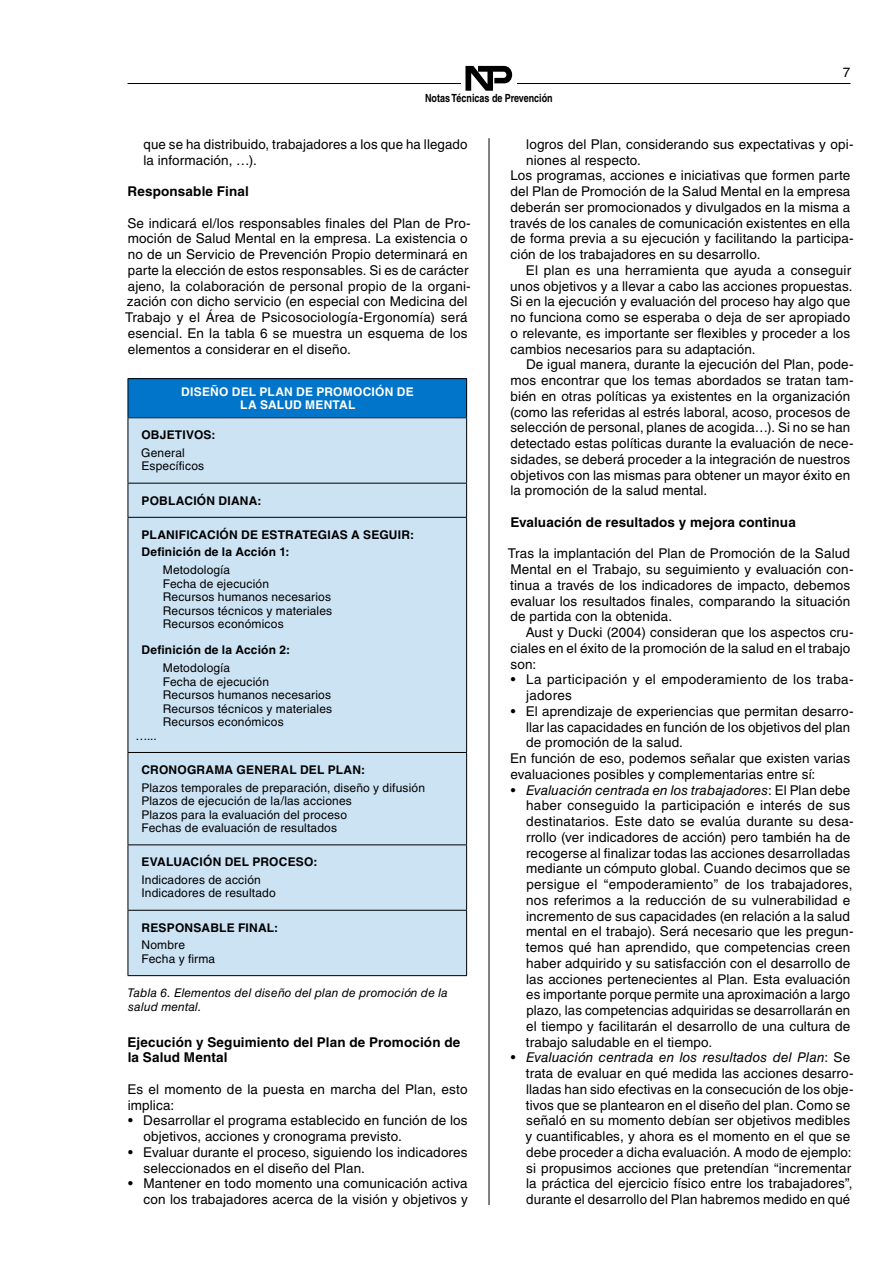
<style>
.page{position:relative;width:893px;height:1263px;background:#fff}
.page>*{position:absolute;margin:0;border:0;box-sizing:border-box;transform-origin:0 0}
.t1{font:13.5px/15.8px "Helvetica LT Std";letter-spacing:.01em;color:#000}
.t2{font:700 13.5px/15.8px "Helvetica LT Std";letter-spacing:.01em;color:#000}
.t3{font:12px/13.5px "Helvetica LT Std";letter-spacing:.015em;color:#000}
.t4{font:700 12px/17.7px "Helvetica LT Std";letter-spacing:.015em;color:#000}
.t5{font:italic 12px/13.5px "Helvetica LT Std";letter-spacing:.01em;color:#000}
.t6{font:700 12px/13.5px "Helvetica LT Std";letter-spacing:.02em;color:#fff;text-align:center}
.t7{font:700 11.25px "Helvetica LT Std";color:#000;scale:.8 1}
.s1{font-style:italic}
.s2{font-weight:400}
.s3{font-weight:700}
</style>
<div class="page">
<hr style="left:128px;top:83px;width:722px;height:1px;background:#000">
<div style="left:462px;top:80px;width:55px;height:6px;background:#fff"></div>
<svg style="left:465px;top:66px;width:47px;height:25px"></svg>
<div style="left:128px;top:379px;width:339px;height:39px;background:#0075c9"></div>
<div style="left:128px;top:418px;width:339px;height:65px;background:#cce3f4"></div>
<div style="left:128px;top:483px;width:339px;height:34px;background:#cce3f4"></div>
<div style="left:128px;top:517px;width:339px;height:235px;background:#cce3f4"></div>
<div style="left:128px;top:752px;width:339px;height:93px;background:#cce3f4"></div>
<div style="left:128px;top:845px;width:339px;height:65px;background:#cce3f4"></div>
<div style="left:128px;top:910px;width:339px;height:66px;background:#cce3f4"></div>
<hr style="left:128px;top:483px;width:339px;height:1px;background:#000">
<hr style="left:128px;top:517px;width:339px;height:1px;background:#000">
<hr style="left:128px;top:752px;width:339px;height:1px;background:#000">
<hr style="left:128px;top:844px;width:339px;height:1px;background:#000">
<hr style="left:128px;top:910px;width:339px;height:1px;background:#000">
<hr style="left:128px;top:418px;width:1px;height:65px;background:#000">
<hr style="left:466px;top:418px;width:1px;height:65px;background:#000">
<hr style="left:128px;top:483px;width:1px;height:34px;background:#000">
<hr style="left:466px;top:483px;width:1px;height:34px;background:#000">
<hr style="left:128px;top:518px;width:1px;height:234px;background:#000">
<hr style="left:466px;top:518px;width:1px;height:234px;background:#000">
<hr style="left:128px;top:753px;width:1px;height:91px;background:#000">
<hr style="left:466px;top:753px;width:1px;height:91px;background:#000">
<hr style="left:128px;top:845px;width:1px;height:65px;background:#000">
<hr style="left:466px;top:845px;width:1px;height:65px;background:#000">
<hr style="left:128px;top:911px;width:1px;height:64px;background:#000">
<hr style="left:466px;top:911px;width:1px;height:64px;background:#000">
<hr style="left:128px;top:378px;width:339px;height:1px;background:#000">
<hr style="left:128px;top:379px;width:1px;height:38px;background:#000">
<hr style="left:466px;top:379px;width:1px;height:38px;background:#000">
<hr style="left:128px;top:417px;width:339px;height:1px;background:#000">
<hr style="left:128px;top:975px;width:339px;height:1px;background:#000">
<hr style="left:489px;top:138px;width:1px;height:1067px;background:#000">
<p class="t1" style="left:843px;top:64px;width:9px">7</p>
<p class="t7" style="left:425px;top:91px;width:161px">Notas Técnicas de Prevención</p>
<p class="t1" style="left:143px;top:136px;width:326px">que se ha distribuido, trabajadores a los que ha llegado la información, …).</p>
<h5 class="t2" style="left:128px;top:183px;width:123px">Responsable Final</h5>
<p class="t1" style="left:125px;top:215px;width:346px">Se indicará el/los responsables finales del Plan de Pro&shy;moción de Salud Mental en la empresa. La existencia o no de un Servicio de Prevención Propio determinará en parte la elección de estos responsables. Si es de carácter ajeno, la colaboración de personal propio de la organi&shy;zación con dicho servicio (en especial con Medicina del Trabajo y el Área de Psicosociología-Ergonomía) será esencial. En la tabla 6 se muestra un esquema de los</p>
<p class="t1" style="left:128px;top:341px;width:225px">elementos a considerar en el diseño.</p>
<p class="t1" style="left:526px;top:136px;width:328px">logros del Plan, considerando sus expectativas y opi-</p>
<p class="t1" style="left:510px;top:152px;width:344px;text-indent:16px">niones al respecto.<br>Los programas, acciones e iniciativas que formen parte del Plan de Promoción de la Salud Mental en la empresa deberán ser promocionados y divulgados en la misma a través de los canales de comunicación existentes en ella de forma previa a su ejecución y facilitando la participa&shy;ción de los trabajadores en su desarrollo.</p>
<p class="t1" style="left:510px;top:262px;width:344px;text-indent:16px">El plan es una herramienta que ayuda a conseguir unos objetivos y a llevar a cabo las acciones propuestas.<br>Si en la ejecución y evaluación del proceso hay algo que no funciona como se esperaba o deja de ser apropiado</p>
<p class="t1" style="left:510px;top:325px;width:341px">o relevante, es importante ser flexibles y proceder a los cambios necesarios para su adaptación.</p>
<p class="t1" style="left:510px;top:357px;width:344px;text-indent:16px">De igual manera, durante la ejecución del Plan, pode&shy;mos encontrar que los temas abordados se tratan tam&shy;bién en otras políticas ya existentes en la organización (como las referidas al estrés laboral, acoso, procesos de selección de personal, planes de acogida…). Si no se han detectado estas políticas durante la evaluación de nece&shy;sidades, se deberá proceder a la integración de nuestros objetivos con las mismas para obtener un mayor éxito en la promoción de la salud mental.</p>
<h5 class="t2" style="left:510px;top:514px;width:287px">Evaluación de resultados y mejora continua</h5>
<p class="t1" style="left:508px;top:546px;width:343px">Tras la implantación del Plan de Promoción de la Salud</p>
<p class="t1" style="left:510px;top:561px;width:344px">Mental en el Trabajo, su seguimiento y evaluación con-</p>
<p class="t1" style="left:510px;top:577px;width:342px">tinua a través de los indicadores de impacto, debemos</p>
<p class="t1" style="left:510px;top:593px;width:341px">evaluar los resultados finales, comparando la situación</p>
<p class="t1" style="left:510px;top:609px;width:163px">de partida con la obtenida.</p>
<p class="t1" style="left:526px;top:624px;width:329px">Aust y Ducki (2004) consideran que los aspectos cru-</p>
<p class="t1" style="left:511px;top:640px;width:341px">ciales en el éxito de la promoción de la salud en el trabajo</p>
<p class="t1" style="left:511px;top:656px;width:27px">son:</p>
<p class="t1" style="left:526px;top:672px;width:328px;text-indent:-15px">• La participación y el empoderamiento de los traba&shy;jadores</p>
<p class="t1" style="left:526px;top:703px;width:328px;text-indent:-15px">• El aprendizaje de experiencias que permitan desarro&shy;llar las capacidades en función de los objetivos del plan de promoción de la salud.</p>
<p class="t1" style="left:510px;top:750px;width:342px">En función de eso, podemos señalar que existen varias evaluaciones posibles y complementarias entre sí:</p>
<p class="t1" style="left:526px;top:782px;width:328px;text-indent:-15px">• <span class="s1">Evaluación centrada en los trabajadores</span>: El Plan debe haber conseguido la participación e interés de sus destinatarios. Este dato se evalúa durante su desa&shy;rrollo (ver indicadores de acción) pero también ha de recogerse al finalizar todas las acciones desarrolladas mediante un cómputo global. Cuando decimos que se persigue el “empoderamiento” de los trabajadores, nos referimos a la reducción de su vulnerabilidad e incremento de sus capacidades (en relación a la salud mental en el trabajo). Será necesario que les pregun&shy;temos qué han aprendido, que competencias creen haber adquirido y su satisfacción con el desarrollo de las acciones pertenecientes al Plan. Esta evaluación es importante porque permite una aproximación a largo plazo, las competencias adquiridas se desarrollarán en el tiempo y facilitarán el desarrollo de una cultura de trabajo saludable en el tiempo.</p>
<p class="t1" style="left:525px;top:1050px;width:329px;text-indent:-15px">• <span class="s1">Evaluación centrada en los resultados del Plan</span>: Se trata de evaluar en qué medida las acciones desarro&shy;lladas han sido efectivas en la consecución de los obje&shy;tivos que se plantearon en el diseño del plan. Como se señaló en su momento debían ser objetivos medibles y cuantificables, y ahora es el momento en el que se debe proceder a dicha evaluación. A modo de ejemplo: si propusimos acciones que pretendían “incrementar la práctica del ejercicio físico entre los trabajadores”, durante el desarrollo del Plan habremos medido en qué</p>
<p class="t6" style="left:181px;top:385px;width:234px">DISEÑO DEL PLAN DE PROMOCIÓN DE<br>LA SALUD MENTAL</p>
<p class="t4" style="left:141px;top:426px;width:76px">OBJETIVOS:<br><span class="s2">General</span></p>
<p class="t3" style="left:141px;top:459px;width:64px">Específicos</p>
<p class="t4" style="left:142px;top:491px;width:121px">POBLACIÓN DIANA:</p>
<p class="t4" style="left:142px;top:525px;width:274px">PLANIFICACIÓN DE ESTRATEGIAS A SEGUIR:</p>
<p class="t4" style="left:142px;top:543px;width:149px">Definición de la Acción 1:</p>
<p class="t3" style="left:163px;top:563px;width:69px">Metodología</p>
<p class="t3" style="left:163px;top:577px;width:171px">Fecha de ejecución<br>Recursos humanos necesarios<br>Recursos técnicos y materiales<br>Recursos económicos</p>
<p class="t4" style="left:163px;top:641px;width:129px;text-indent:-21px">Definición de la Acción 2:<br><span class="s2">Metodología</span></p>
<p class="t3" style="left:163px;top:675px;width:171px">Fecha de ejecución<br>Recursos humanos necesarios<br>Recursos técnicos y materiales<br>Recursos económicos</p>
<p class="t3" style="left:135px;top:729px;width:23px">…...</p>
<p class="t3" style="left:141px;top:761px;width:285px;line-height:17.7px"><span class="s3">CRONOGRAMA GENERAL DEL PLAN:<br></span>Plazos temporales de preparación, diseño y difusión</p>
<p class="t3" style="left:141px;top:794px;width:212px">Plazos de ejecución de la/las acciones<br>Plazos para la evaluación del proceso<br>Fechas de evaluación de resultados</p>
<p class="t4" style="left:141px;top:853px;width:178px">EVALUACIÓN DEL PROCESO:<br><span class="s2">Indicadores de acción</span></p>
<p class="t3" style="left:141px;top:886px;width:136px">Indicadores de resultado</p>
<p class="t4" style="left:142px;top:918px;width:138px">RESPONSABLE FINAL:<br><span class="s2">Nombre</span></p>
<p class="t3" style="left:141px;top:952px;width:75px">Fecha y firma</p>
<p class="t5" style="left:128px;top:986px;width:322px">Tabla 6. Elementos del diseño del plan de promoción de la salud mental.</p>
<h3 class="t2" style="left:128px;top:1034px;width:334px">Ejecución y Seguimiento del Plan de Promoción de la Salud Mental</h3>
<p class="t1" style="left:127px;top:1081px;width:341px">Es el momento de la puesta en marcha del Plan, esto implica:</p>
<p class="t1" style="left:144px;top:1113px;width:325px;text-indent:-15px">• Desarrollar el programa establecido en función de los objetivos, acciones y cronograma previsto.</p>
<p class="t1" style="left:144px;top:1144px;width:325px;text-indent:-15px">• Evaluar durante el proceso, siguiendo los indicadores seleccionados en el diseño del Plan.</p>
<p class="t1" style="left:128px;top:1176px;width:341px;text-align:right">• Mantener en todo momento una comunicación activa con los trabajadores acerca de la visión y objetivos y</p>
</div>
